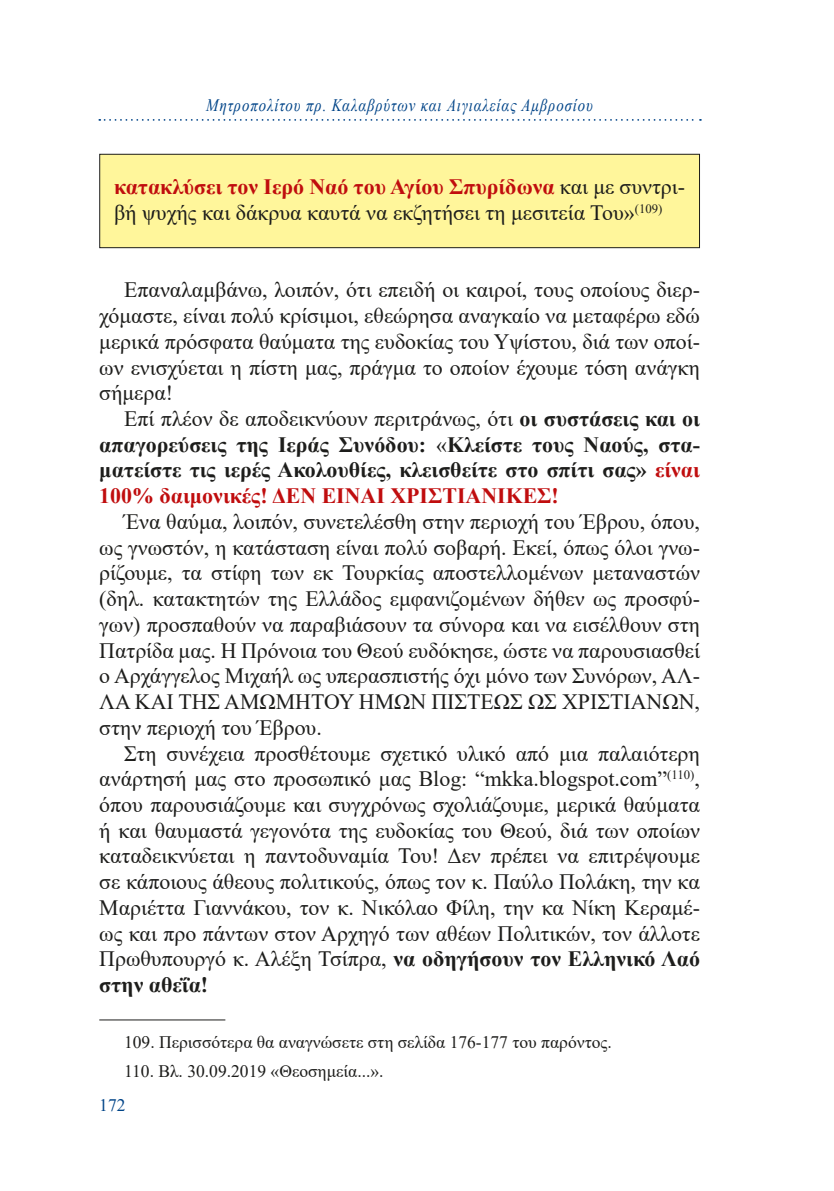
<style>
.page{position:relative;width:834px;height:1191px;background:#fff}
.page>*{position:absolute;margin:0;border:0;box-sizing:border-box;transform-origin:0 0}
.t1{font:21.88px/25.7px "Times New Roman";color:#1d1d1b;text-align:justify}
.t2{font:700 21.88px/25.7px "Times New Roman";color:#1d1d1b;text-align:justify}
.t3{font:17.5px/28.3px "Times New Roman";color:#1d1d1b}
.t4{font:italic 17.5px "Times New Roman";letter-spacing:.06em;color:#048;scale:.85 1}
.t5{font:17.5px "Times New Roman";color:#048}
.s1{font-weight:700;color:#c00d0e}
.s2{font-weight:400}
.s3{color:#c00d0e}
.s4{font-weight:700}
</style>
<div class="page">
<div style="left:100px;top:154px;width:599px;height:94px;background:#fff69b"></div>
<div style="left:99px;top:154px;width:600px;height:94px;border:1px solid #1d1d1b"></div>
<svg style="left:99px;top:119px;width:601px;height:2px"></svg>
<hr style="left:99px;top:1019px;width:126px;height:1px;background:#1d1d1b">
<p class="t4" style="left:206px;top:93px;width:456px">Μητροπολίτου πρ. Καλαβρύτων και Αιγιαλείας Αμβροσίου</p>
<p class="t1" style="left:114px;top:173px;width:572px"><span class="s1">κατακλύσει τον Ιερό Ναό του Αγίου Σπυρίδωνα</span> και με συντρι&shy;βή ψυχής και δάκρυα καυτά να εκζητήσει τη μεσιτεία Του»<sup>(109)</sup></p>
<p class="t1" style="left:99px;top:276px;width:602px;text-indent:25px">Επαναλαμβάνω, λοιπόν, ότι επειδή οι καιροί, τους οποίους διερ&shy;χόμαστε, είναι πολύ κρίσιμοι, εθεώρησα αναγκαίο να μεταφέρω εδώ μερικά πρόσφατα θαύματα της ευδοκίας του Υψίστου, διά των οποί&shy;ων ενισχύεται η πίστη μας, πράγμα το οποίον έχουμε τόση ανάγκη σήμερα!</p>
<p class="t2" style="left:99px;top:405px;width:602px;text-indent:25px"><span class="s2">Επί πλέον δε αποδεικνύουν περιτράνως, ότι</span> οι συστάσεις και οι απαγορεύσεις της Ιεράς Συνόδου: <span class="s2">«</span>Κλείστε τους Ναούς, στα&shy;ματείστε τις ιερές Ακολουθίες, κλεισθείτε στο σπίτι σας» <span class="s3">είναι 100% δαιμονικές! ΔΕΝ ΕΙΝΑΙ ΧΡΙΣΤΙΑΝΙΚΕΣ!</span></p>
<p class="t1" style="left:99px;top:508px;width:602px;text-indent:25px">Ένα θαύμα, λοιπόν, συνετελέσθη στην περιοχή του Έβρου, όπου, ως γνωστόν, η κατάσταση είναι πολύ σοβαρή. Εκεί, όπως όλοι γνω&shy;ρίζουμε, τα στίφη των εκ Τουρκίας αποστελλομένων μεταναστών (δηλ. κατακτητών της Ελλάδος εμφανιζομένων δήθεν ως προσφύ&shy;γων) προσπαθούν να παραβιάσουν τα σύνορα και να εισέλθουν στη Πατρίδα μας. Η Πρόνοια του Θεού ευδόκησε, ώστε να παρουσιασθεί ο Αρχάγγελος Μιχαήλ ως υπερασπιστής όχι μόνο των Συνόρων, ΑΛ-ΛΑ ΚΑΙ ΤΗΣ ΑΜΩΜΗΤΟΥ ΗΜΩΝ ΠΙΣΤΕΩΣ ΩΣ ΧΡΙΣΤΙΑΝΩΝ, στην περιοχή του Έβρου.</p>
<p class="t1" style="left:99px;top:739px;width:602px;text-indent:25px">Στη συνέχεια προσθέτουμε σχετικό υλικό από μια παλαιότερη ανάρτησή μας στο προσωπικό μας Blog: “mkka.blogspot.com”<sup>(110)</sup>, όπου παρουσιάζουμε και συγχρόνως σχολιάζουμε, μερικά θαύματα ή και θαυμαστά γεγονότα της ευδοκίας του Θεού, διά των οποίων καταδεικνύεται η παντοδυναμία Του! Δεν πρέπει να επιτρέψουμε σε κάποιους άθεους πολιτικούς, όπως τον κ. Παύλο Πολάκη, την κα Μαριέττα Γιαννάκου, τον κ. Νικόλαο Φίλη, την κα Νίκη Κεραμέ&shy;ως και προ πάντων στον Αρχηγό των αθέων Πολιτικών, τον άλλοτε Πρωθυπουργό κ. Αλέξη Τσίπρα, <span class="s4">να οδηγήσουν τον Ελληνικό Λαό στην αθεΐα!</span></p>
<p class="t3" style="left:124px;top:1027px;width:489px">109. Περισσότερα θα αναγνώσετε στη σελίδα 176-177 του παρόντος.<br>110. Βλ. 30.09.2019 «Θεοσημεία...».</p>
<p class="t5" style="left:99px;top:1093px;width:28px">172</p>
</div>
